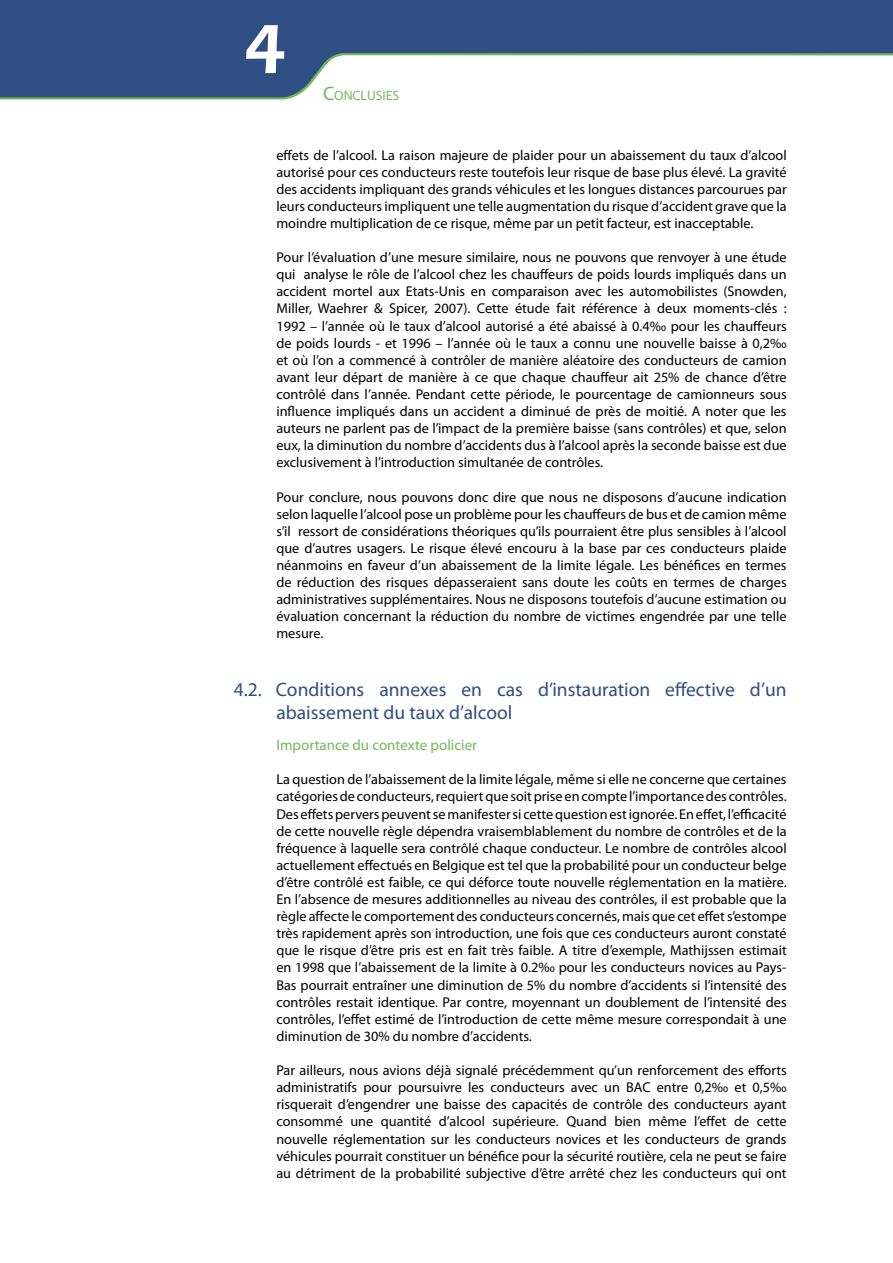
<style>
.page{position:relative;width:893px;height:1263px;background:#fff}
.page>*{position:absolute;margin:0;border:0;box-sizing:border-box;transform-origin:0 0}
.t1{font:600 72px "Eras ITC";color:#fff}
.t2{font:19.5px/23.4px "Myriad Pro";color:#2f4e83}
.t3{font:15px "Myriad Pro";color:#73b95a}
.t4{font:14.25px/17.1px "Myriad Pro";color:#000;text-align:justify}
.t5{font:13.65px "Myriad Pro";color:#73b95a}
.s1{font-size:19.5px}
</style>
<div class="page">
<svg style="left:0;top:97px;width:294px;height:3px"></svg>
<svg style="left:0;top:0;width:893px;height:97px;fill:#2f4e83"></svg>
<h1 class="t1" style="left:243px;top:8px;width:45px">4</h1>
<p class="t5" style="left:323px;top:87px;width:78px"><span class="s1">C</span>ONCLUSIES</p>
<p class="t4" style="left:276px;top:146px;width:512px">effets de l’alcool. La raison majeure de plaider pour un abaissement du taux d’alcool autorisé pour ces conducteurs reste toutefois leur risque de base plus élevé. La gravité des accidents impliquant des grands véhicules et les longues distances parcourues par leurs conducteurs impliquent une telle augmentation du risque d’accident grave que la moindre multiplication de ce risque, même par un petit facteur, est inacceptable.</p>
<p class="t4" style="left:276px;top:249px;width:512px">Pour l’évaluation d’une mesure similaire, nous ne pouvons que renvoyer à une étude qui analyse le rôle de l’alcool chez les chauffeurs de poids lourds impliqués dans un accident mortel aux Etats-Unis en comparaison avec les automobilistes (Snowden, Miller, Waehrer &amp; Spicer, 2007). Cette étude fait référence à deux moments-clés :<br>1992 – l’année où le taux d’alcool autorisé a été abaissé à 0.4‰ pour les chauffeurs de poids lourds - et 1996 – l’année où le taux a connu une nouvelle baisse à 0,2‰ et où l’on a commencé à contrôler de manière aléatoire des conducteurs de camion avant leur départ de manière à ce que chaque chauffeur ait 25% de chance d’être contrôlé dans l’année. Pendant cette période, le pourcentage de camionneurs sous influence impliqués dans un accident a diminué de près de moitié. A noter que les auteurs ne parlent pas de l’impact de la première baisse (sans contrôles) et que, selon eux, la diminution du nombre d’accidents dus à l’alcool après la seconde baisse est due exclusivement à l’introduction simultanée de contrôles.</p>
<p class="t4" style="left:276px;top:488px;width:512px">Pour conclure, nous pouvons donc dire que nous ne disposons d’aucune indication selon laquelle l’alcool pose un problème pour les chauffeurs de bus et de camion même s’il ressort de considérations théoriques qu’ils pourraient être plus sensibles à l’alcool que d’autres usagers. Le risque élevé encouru à la base par ces conducteurs plaide néanmoins en faveur d’un abaissement de la limite légale. Les bénéfices en termes de réduction des risques dépasseraient sans doute les coûts en termes de charges administratives supplémentaires. Nous ne disposons toutefois d’aucune estimation ou évaluation concernant la réduction du nombre de victimes engendrée par une telle mesure.</p>
<h2 class="t2" style="left:276px;top:677px;width:512px;text-indent:-43px">4.2. Conditions annexes en cas d’instauration effective d’un abaissement du taux d’alcool</h2>
<p class="t3" style="left:276px;top:736px;width:202px">Importance du contexte policier</p>
<p class="t4" style="left:276px;top:771px;width:512px">La question de l’abaissement de la limite légale, même si elle ne concerne que certaines catégories de conducteurs, requiert que soit prise en compte l’importance des contrôles.<br>Des effets pervers peuvent se manifester si cette question est ignorée. En effet, l’efficacité de cette nouvelle règle dépendra vraisemblablement du nombre de contrôles et de la fréquence à laquelle sera contrôlé chaque conducteur. Le nombre de contrôles alcool actuellement effectués en Belgique est tel que la probabilité pour un conducteur belge d’être contrôlé est faible, ce qui déforce toute nouvelle réglementation en la matière.<br>En l’absence de mesures additionnelles au niveau des contrôles, il est probable que la règle affecte le comportement des conducteurs concernés, mais que cet effet s’estompe très rapidement après son introduction, une fois que ces conducteurs auront constaté que le risque d’être pris est en fait très faible. A titre d’exemple, Mathijssen estimait en 1998 que l’abaissement de la limite à 0.2‰ pour les conducteurs novices au Pays-Bas pourrait entraîner une diminution de 5% du nombre d’accidents si l’intensité des contrôles restait identique. Par contre, moyennant un doublement de l’intensité des contrôles, l’effet estimé de l’introduction de cette même mesure correspondait à une diminution de 30% du nombre d’accidents.</p>
<p class="t4" style="left:276px;top:1061px;width:512px">Par ailleurs, nous avions déjà signalé précédemment qu’un renforcement des efforts administratifs pour poursuivre les conducteurs avec un BAC entre 0,2‰ et 0,5‰ risquerait d’engendrer une baisse des capacités de contrôle des conducteurs ayant consommé une quantité d’alcool supérieure. Quand bien même l’effet de cette nouvelle réglementation sur les conducteurs novices et les conducteurs de grands véhicules pourrait constituer un bénéfice pour la sécurité routière, cela ne peut se faire au détriment de la probabilité subjective d’être arrêté chez les conducteurs qui ont</p>
</div>
